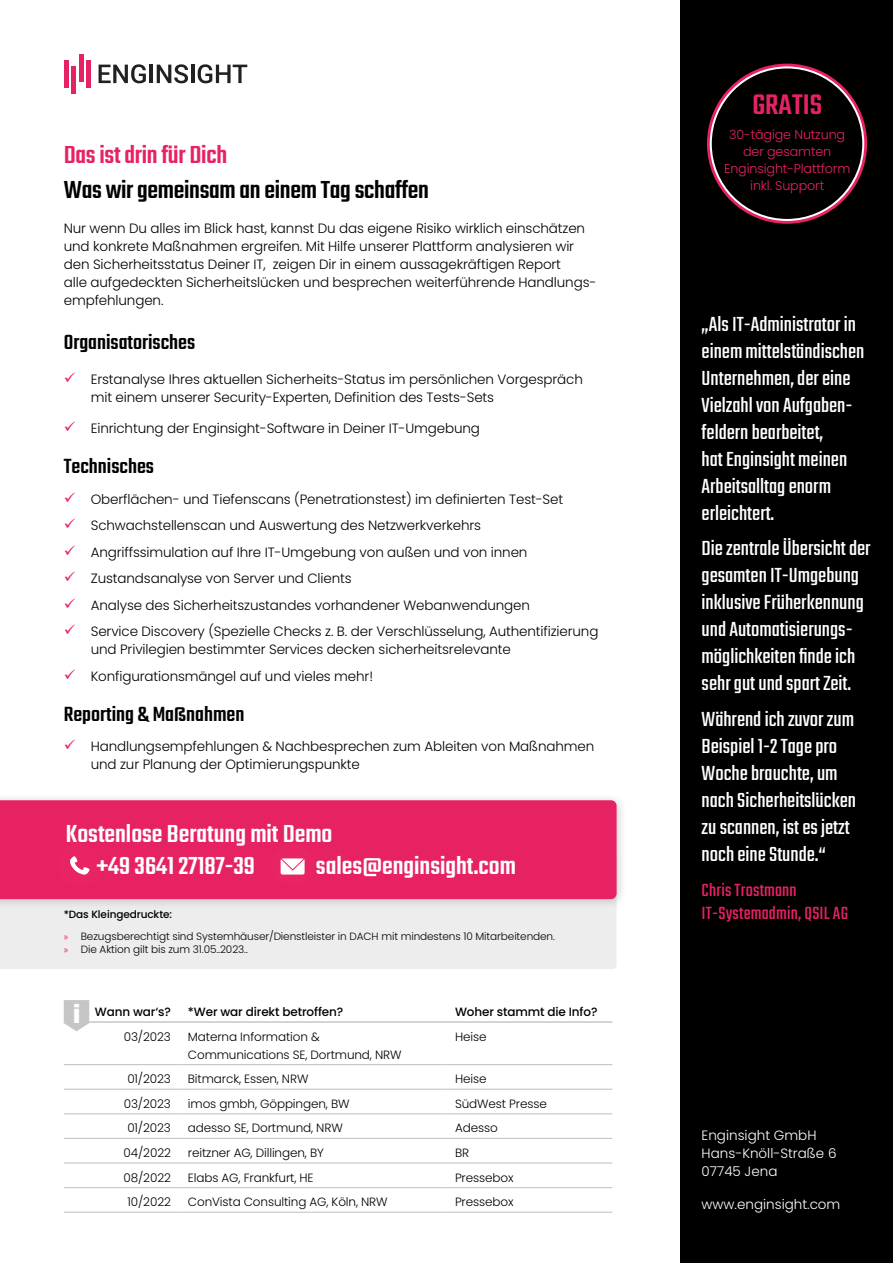
<style>
.page{position:relative;width:893px;height:1263px;background:#fff}
.page>*{position:absolute;margin:0;border:0;box-sizing:border-box;transform-origin:0 0}
.t1{font:500 31.05px "Teko";color:#e72263}
.t2{font:700 28.5px "Teko";color:#fff}
.t3{font:500 27px/32.4px "Teko";color:#fff}
.t4{font:500 27px "Teko";letter-spacing:-.01em;color:#000}
.t5{font:500 27px "Teko";letter-spacing:-.01em;color:#e72263}
.t6{font:22.5px/27px "Teko";color:#fff}
.t7{font:500 22.5px "Teko";color:#000}
.t8{font:19.5px/23.4px "Teko";letter-spacing:.01em;color:#e72263}
.t9{font:300 13.5px/18px "Poppins";letter-spacing:-.01em;color:#000}
.t10{font:300 13.5px/18px "Poppins";color:#fff}
.t11{font:300 12.75px/17px "Poppins";letter-spacing:-.01em;color:#e72263;text-align:center}
.t12{font:300 12px/18px "Poppins";letter-spacing:-.01em;color:#000}
.t13{font:500 12px "Poppins";letter-spacing:-.01em;color:#000}
.t14{font:300 10.5px/22px "Poppins";letter-spacing:-.01em;color:#000}
.s1{font-weight:500}
.s2{font-family:"Myriad Pro";font-weight:400;color:#e72263}
</style>
<div class="page">
<div style="left:680px;top:0;width:213px;height:1263px;background:#000"></div>
<hr style="left:64px;top:1021px;width:115px;height:2px;background:#c6c6c6">
<hr style="left:179px;top:1021px;width:267px;height:2px;background:#c6c6c6">
<hr style="left:446px;top:1021px;width:166px;height:2px;background:#c6c6c6">
<hr style="left:64px;top:1212px;width:115px;height:1px;background:#c6c6c6">
<hr style="left:179px;top:1212px;width:267px;height:1px;background:#c6c6c6">
<hr style="left:446px;top:1212px;width:166px;height:1px;background:#c6c6c6">
<hr style="left:64px;top:1187px;width:115px;height:1px;background:#c6c6c6">
<hr style="left:179px;top:1187px;width:267px;height:1px;background:#c6c6c6">
<hr style="left:446px;top:1187px;width:166px;height:1px;background:#c6c6c6">
<hr style="left:64px;top:1162px;width:115px;height:1px;background:#c6c6c6">
<hr style="left:179px;top:1162px;width:267px;height:1px;background:#c6c6c6">
<hr style="left:446px;top:1162px;width:166px;height:1px;background:#c6c6c6">
<hr style="left:64px;top:1138px;width:115px;height:1px;background:#c6c6c6">
<hr style="left:179px;top:1138px;width:267px;height:1px;background:#c6c6c6">
<hr style="left:446px;top:1138px;width:166px;height:1px;background:#c6c6c6">
<hr style="left:64px;top:1113px;width:115px;height:1px;background:#c6c6c6">
<hr style="left:179px;top:1113px;width:267px;height:1px;background:#c6c6c6">
<hr style="left:446px;top:1113px;width:166px;height:1px;background:#c6c6c6">
<hr style="left:64px;top:1089px;width:115px;height:1px;background:#c6c6c6">
<hr style="left:179px;top:1089px;width:267px;height:1px;background:#c6c6c6">
<hr style="left:446px;top:1089px;width:166px;height:1px;background:#c6c6c6">
<hr style="left:64px;top:1064px;width:115px;height:1px;background:#c6c6c6">
<hr style="left:179px;top:1064px;width:267px;height:1px;background:#c6c6c6">
<hr style="left:446px;top:1064px;width:166px;height:1px;background:#c6c6c6">
<div style="left:0;top:909px;width:617px;height:60px;background:#ededed"></div>
<div style="left:0;top:792px;width:627px;height:117px;background:#000;opacity:.2"></div>
<div style="left:0;top:800px;width:617px;height:99px;background:#e72263"></div>
<svg style="left:58px;top:843px;width:44px;height:44px;background:#e9326d"></svg>
<div style="left:271px;top:843px;width:43px;height:43px;background:#e82463;border-radius:50%"></div>
<svg style="left:281px;top:858px;width:24px;height:16px"></svg>
<svg style="left:64px;top:1000px;width:25px;height:31px"></svg>
<div style="left:707px;top:64px;width:160px;height:160px;border:3px solid #e72263;border-radius:50%"></div>
<hr style="left:64px;top:60px;width:4px;height:28px;background:#e72263">
<div style="left:71px;top:66px;width:5px;height:27px;background:#e72263"></div>
<hr style="left:79px;top:54px;width:4px;height:28px;background:#e72263">
<div style="left:86px;top:60px;width:5px;height:28px;background:#e72263"></div>
<svg style="left:99px;top:64px;width:47px;height:19px"></svg>
<hr style="left:150px;top:65px;width:3px;height:18px;background:#212121">
<svg style="left:157px;top:64px;width:31px;height:19px"></svg>
<hr style="left:191px;top:65px;width:3px;height:18px;background:#212121">
<svg style="left:198px;top:64px;width:49px;height:19px"></svg>
<h3 class="t5" style="left:64px;top:139px;width:165px">Das ist drin für Dich</h3>
<h3 class="t4" style="left:64px;top:174px;width:367px">Was wir gemeinsam an einem Tag schaffen</h3>
<p class="t9" style="left:64px;top:220px;width:534px">Nur wenn Du alles im Blick hast, kannst Du das eigene Risiko wirklich einschätzen und konkrete Maßnahmen ergreifen. Mit Hilfe unserer Plattform analysieren wir den Sicherheitsstatus Deiner IT, zeigen Dir in einem aussagekräftigen Report<br>alle aufgedeckten Sicherheitslücken und besprechen weiterführende Handlungs&shy;empfehlungen.</p>
<h3 class="t7" style="left:64px;top:329px;width:133px">Organisatorisches</h3>
<p class="t9" style="left:91px;top:371px;width:494px">Erstanalyse Ihres aktuellen Sicherheits-Status im persönlichen Vorgespräch mit einem unserer Security-Experten, Definition des Tests-Sets</p>
<p class="t9" style="left:91px;top:419px;width:391px">Einrichtung der Enginsight-Software in Deiner IT-Umgebung</p>
<h3 class="t7" style="left:64px;top:453px;width:92px">Technisches</h3>
<p class="t9" style="left:91px;top:486px;width:509px;line-height:26.5px">Oberflächen- und Tiefenscans (Penetrationstest) im definierten Test-Set Schwachstellenscan und Auswertung des Netzwerkverkehrs Angriffssimulation auf Ihre IT-Umgebung von außen und von innen Zustandsanalyse von Server und Clients<br>Analyse des Sicherheitszustandes vorhandener Webanwendungen<br>Service Discovery (Spezielle Checks z. B. der Verschlüsselung, Authentifizierung</p>
<p class="t9" style="left:91px;top:636px;width:422px;line-height:26.5px">und Privilegien bestimmter Services decken sicherheitsrelevante<br>Konfigurationsmängel auf und vieles mehr!</p>
<h3 class="t7" style="left:64px;top:700px;width:182px">Reporting &amp; Maßnahmen</h3>
<p class="t9" style="left:91px;top:738px;width:505px">Handlungsempfehlungen &amp; Nachbesprechen zum Ableiten von Maßnahmen und zur Planung der Optimierungspunkte</p>
<h3 class="t3" style="left:96px;top:819px;width:238px;text-indent:-30px">Kostenlose Beratung mit Demo +49 3641 27187-39</h3>
<h3 class="t3" style="left:316px;top:852px;width:201px">sales@enginsight.com</h3>
<p class="t14" style="left:64px;top:903px;width:493px"><span class="s1">*Das Kleingedruckte:<br></span><span class="s2">»</span> Bezugsberechtigt sind Systemhäuser/Dienstleister in DACH mit mindestens 10 Mitarbeitenden.</p>
<p class="t14" style="left:64px;top:939px;width:186px"><span class="s2">»</span> Die Aktion gilt bis zum 31.05..2023..</p>
<h2 class="t2" style="left:73px;top:995px;width:9px">i</h2>
<p class="t13" style="left:95px;top:1005px;width:78px">Wann war‘s?</p>
<p class="t13" style="left:188px;top:1005px;width:157px">*Wer war direkt betroffen?</p>
<p class="t13" style="left:455px;top:1005px;width:144px">Woher stammt die Info?</p>
<p class="t12" style="left:124px;top:1027px;width:49px">03/2023</p>
<p class="t12" style="left:188px;top:1027px;width:215px">Materna Information &amp;<br>Communications SE, Dortmund, NRW</p>
<p class="t12" style="left:455px;top:1027px;width:33px">Heise</p>
<p class="t12" style="left:127px;top:1070px;width:45px">01/2023</p>
<p class="t12" style="left:188px;top:1070px;width:122px">Bitmarck, Essen, NRW</p>
<p class="t12" style="left:455px;top:1070px;width:33px">Heise</p>
<p class="t12" style="left:124px;top:1095px;width:49px">03/2023</p>
<p class="t12" style="left:188px;top:1095px;width:163px">imos gmbh, Göppingen, BW</p>
<p class="t12" style="left:455px;top:1095px;width:93px">SüdWest Presse</p>
<p class="t12" style="left:127px;top:1119px;width:45px">01/2023</p>
<p class="t12" style="left:188px;top:1119px;width:156px">adesso SE, Dortmund, NRW</p>
<p class="t12" style="left:455px;top:1119px;width:44px">Adesso</p>
<p class="t12" style="left:124px;top:1144px;width:49px">04/2022</p>
<p class="t12" style="left:188px;top:1144px;width:137px">reitzner AG, Dillingen, BY</p>
<p class="t12" style="left:455px;top:1144px;width:16px">BR</p>
<p class="t12" style="left:123px;top:1168px;width:49px">08/2022</p>
<p class="t12" style="left:188px;top:1168px;width:127px">Elabs AG, Frankfurt, HE</p>
<p class="t12" style="left:455px;top:1168px;width:60px">Pressebox</p>
<p class="t12" style="left:127px;top:1193px;width:45px">10/2022</p>
<p class="t12" style="left:188px;top:1193px;width:201px">ConVista Consulting AG, Köln, NRW</p>
<p class="t12" style="left:455px;top:1193px;width:60px">Pressebox</p>
<h1 class="t1" style="left:752px;top:86px;width:71px">GRATIS</h1>
<p class="t11" style="left:724px;top:126px;width:128px">30-tägige Nutzung der gesamten<br>Enginsight-Plattform inkl. Support</p>
<h3 class="t6" style="left:702px;top:312px;width:164px">„Als IT-Administrator in einem mittelständischen<br>Unternehmen, der eine<br>Vielzahl von Aufgaben&shy;feldern bearbeitet,<br>hat Enginsight meinen<br>Arbeitsalltag enorm erleichtert.</h3>
<h3 class="t6" style="left:702px;top:537px;width:170px">Die zentrale Übersicht der gesamten IT-Umgebung inklusive Früherkennung und Automatisierungs&shy;möglichkeiten finde ich sehr gut und spart Zeit.</h3>
<h3 class="t6" style="left:702px;top:707px;width:156px">Während ich zuvor zum<br>Beispiel 1-2 Tage pro<br>Woche brauchte, um nach Sicherheitslücken zu scannen, ist es jetzt noch eine Stunde.“</h3>
<h3 class="t8" style="left:702px;top:879px;width:148px">Chris Trostmann<br>IT-Systemadmin, QSIL AG</h3>
<p class="t10" style="left:702px;top:1126px;width:136px">Enginsight GmbH<br>Hans-Knöll-Straße 6<br>07745 Jena</p>
<p class="t10" style="left:702px;top:1195px;width:140px">www.enginsight.com</p>
</div>
